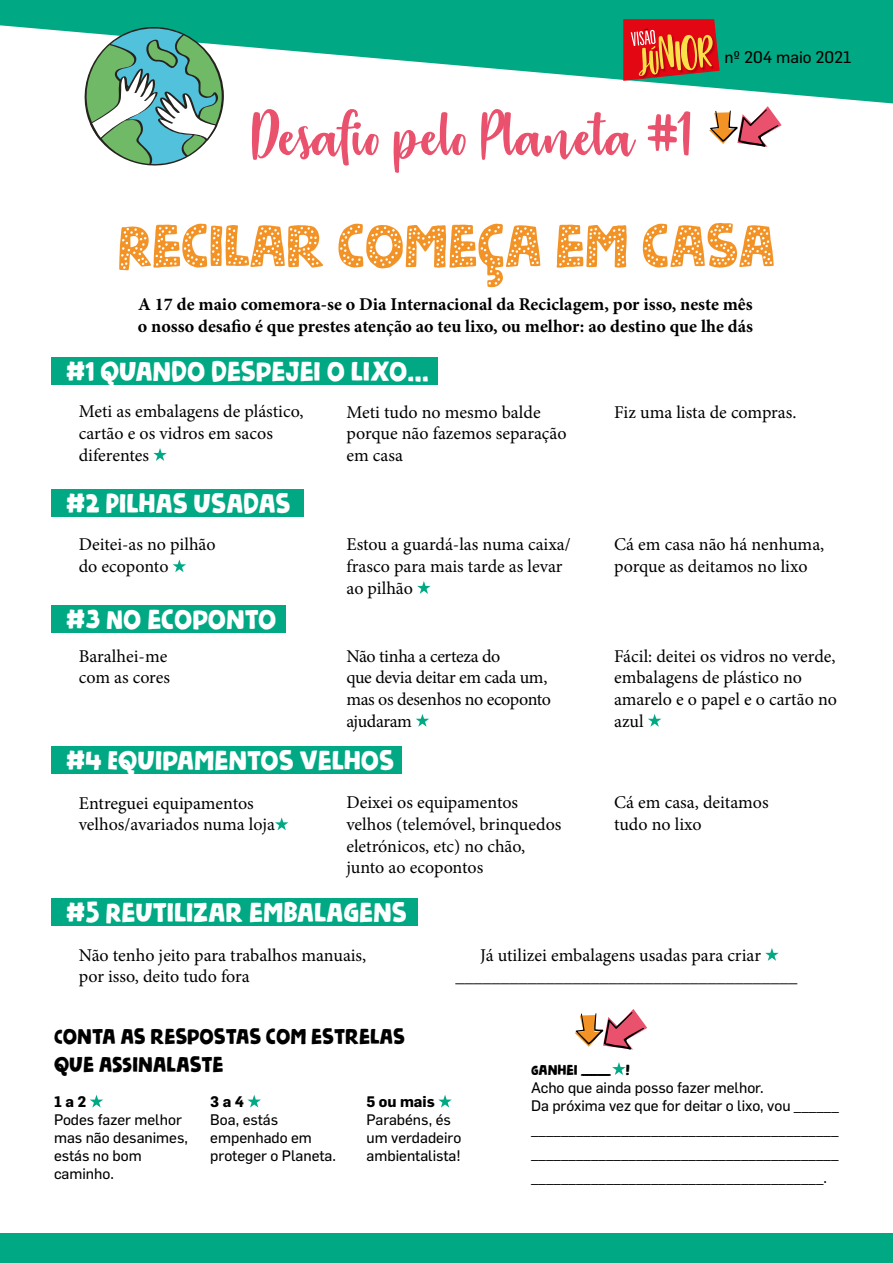
<style>
.page{position:relative;width:893px;height:1263px;background:#fff}
.page>*{position:absolute;margin:0;border:0;box-sizing:border-box;transform-origin:0 0}
.t1{font:76.5px "Strawberry Blossom";letter-spacing:.005em;color:#ea516d}
.t2{font:62.55px "Nickname 5";letter-spacing:-.015em;color:#f39325}
.t3{font:28.5px "Nickname";color:#fff}
.t4{font:22.5px/28.5px "Nickname";color:#000}
.t5{font:18px/21.6px "Minion Pro";color:#000}
.t6{font:700 18px/21.6px "Minion Pro";color:#000}
.t7{font:18px/21.6px "Minion Pro";letter-spacing:-.02em;color:#000}
.t8{font:16.5px "Flama Basic";color:#000}
.t9{font:15px/18px "Flama Basic";color:#000}
.t10{font:700 15px "Flama";color:#000}
.t11{font:12px "Nickname";color:#000}
.s1{font-size:15px}
</style>
<div class="page">
<svg style="left:0;top:0;width:893px;height:103px;fill:#00a984"></svg>
<div style="left:0;top:1234px;width:893px;height:29px;background:#00a984"></div>
<svg style="left:709px;top:106px;width:73px;height:41px"></svg>
<svg style="left:76px;top:24px;width:148px;height:142px"></svg>
<svg style="left:153px;top:448px;width:14px;height:13px"></svg>
<div style="left:51px;top:358px;width:386px;height:27px;background:#00a984"></div>
<div style="left:51px;top:489px;width:253px;height:27px;background:#00a984"></div>
<svg style="left:173px;top:559px;width:13px;height:13px"></svg>
<svg style="left:417px;top:581px;width:14px;height:13px"></svg>
<div style="left:51px;top:605px;width:234px;height:27px;background:#00a984"></div>
<svg style="left:416px;top:714px;width:13px;height:13px"></svg>
<svg style="left:648px;top:714px;width:13px;height:13px"></svg>
<div style="left:51px;top:746px;width:350px;height:27px;background:#00a984"></div>
<svg style="left:275px;top:817px;width:13px;height:13px"></svg>
<div style="left:51px;top:898px;width:367px;height:27px;background:#00a984"></div>
<svg style="left:765px;top:948px;width:14px;height:13px"></svg>
<svg style="left:612px;top:1062px;width:14px;height:13px"></svg>
<svg style="left:90px;top:1095px;width:13px;height:12px"></svg>
<svg style="left:247px;top:1095px;width:14px;height:12px"></svg>
<svg style="left:438px;top:1095px;width:14px;height:12px"></svg>
<svg style="left:575px;top:1009px;width:72px;height:41px"></svg>
<svg style="left:623px;top:19px;width:97px;height:62px;background:#c94930"></svg>
<h1 class="t1" style="left:253px;top:98px;width:442px">Desafio pelo Planeta #1</h1>
<p class="t8" style="left:724px;top:45px;width:129px">nº 204 maio 2021</p>
<h2 class="t2" style="left:117px;top:201px;width:660px">RECILAR COMEÇA EM CASA</h2>
<p class="t6" style="left:138px;top:293px;width:617px">A 17 de maio comemora-se o Dia Internacional da Reciclagem, por isso, neste mês o nosso desafio é que prestes atenção ao teu lixo, ou melhor: ao destino que lhe dás</p>
<h3 class="t3" style="left:66px;top:351px;width:364px">#1 QUANDO DESPEJEI O LIXO…</h3>
<p class="t5" style="left:79px;top:401px;width:226px">Meti as embalagens de plástico, cartão e os vidros em sacos diferentes</p>
<p class="t5" style="left:346px;top:401px;width:222px">Meti tudo no mesmo balde porque não fazemos separação em casa</p>
<p class="t5" style="left:614px;top:401px;width:184px">Fiz uma lista de compras.</p>
<h3 class="t3" style="left:66px;top:483px;width:226px">#2 PILHAS USADAS</h3>
<p class="t5" style="left:79px;top:534px;width:138px">Deitei-as no pilhão do ecoponto</p>
<p class="t5" style="left:346px;top:534px;width:226px">Estou a guardá-las numa caixa/ frasco para mais tarde as levar ao pilhão</p>
<p class="t5" style="left:614px;top:534px;width:212px">Cá em casa não há nenhuma, porque as deitamos no lixo</p>
<h3 class="t3" style="left:66px;top:599px;width:212px">#3 NO ECOPONTO</h3>
<p class="t5" style="left:79px;top:645px;width:93px">Baralhei-me com as cores</p>
<p class="t7" style="left:346px;top:645px;width:206px">Não tinha a certeza do<br>que devia deitar em cada um, mas os desenhos no ecoponto ajudaram</p>
<p class="t5" style="left:614px;top:645px;width:224px">Fácil: deitei os vidros no verde, embalagens de plástico no amarelo e o papel e o cartão no azul</p>
<h3 class="t3" style="left:66px;top:740px;width:329px">#4 EQUIPAMENTOS VELHOS</h3>
<p class="t5" style="left:79px;top:792px;width:198px">Entreguei equipamentos velhos/avariados numa loja</p>
<p class="t5" style="left:346px;top:792px;width:217px">Deixei os equipamentos velhos (telemóvel, brinquedos eletrónicos, etc) no chão, junto ao ecopontos</p>
<p class="t5" style="left:614px;top:792px;width:156px">Cá em casa, deitamos tudo no lixo</p>
<h3 class="t3" style="left:66px;top:892px;width:342px">#5 REUTILIZAR EMBALAGENS</h3>
<p class="t5" style="left:79px;top:944px;width:289px">Não tenho jeito para trabalhos manuais, por isso, deito tudo fora</p>
<p class="t5" style="left:455px;top:944px;width:343px;text-indent:25px">Já utilizei embalagens usadas para criar ______________________________________</p>
<p class="t4" style="left:54px;top:1022px;width:352px">CONTA AS RESPOSTAS COM ESTRELAS<br>QUE ASSINALASTE</p>
<p class="t10" style="left:54px;top:1091px;width:34px">1 a 2</p>
<p class="t9" style="left:54px;top:1110px;width:136px">Podes fazer melhor mas não desanimes, estás no bom caminho.</p>
<p class="t10" style="left:210px;top:1091px;width:35px">3 a 4</p>
<p class="t9" style="left:210px;top:1110px;width:127px">Boa, estás empenhado em proteger o Planeta.</p>
<p class="t10" style="left:367px;top:1091px;width:70px">5 ou mais</p>
<p class="t9" style="left:367px;top:1110px;width:96px">Parabéns, és um verdadeiro ambientalista!</p>
<p class="t11" style="left:531px;top:1062px;width:100px"><span class="s1">G A N H E I</span> _______________ <span class="s1">!</span></p>
<p class="t9" style="left:531px;top:1078px;width:309px">Acho que ainda posso fazer melhor.<br>Da próxima vez que for deitar o lixo, vou ______</p>
<p class="t9" style="left:531px;top:1117px;width:309px;line-height:24px;text-align:justify">_________________________________________ _________________________________________ _______________________________________.</p>
</div>
